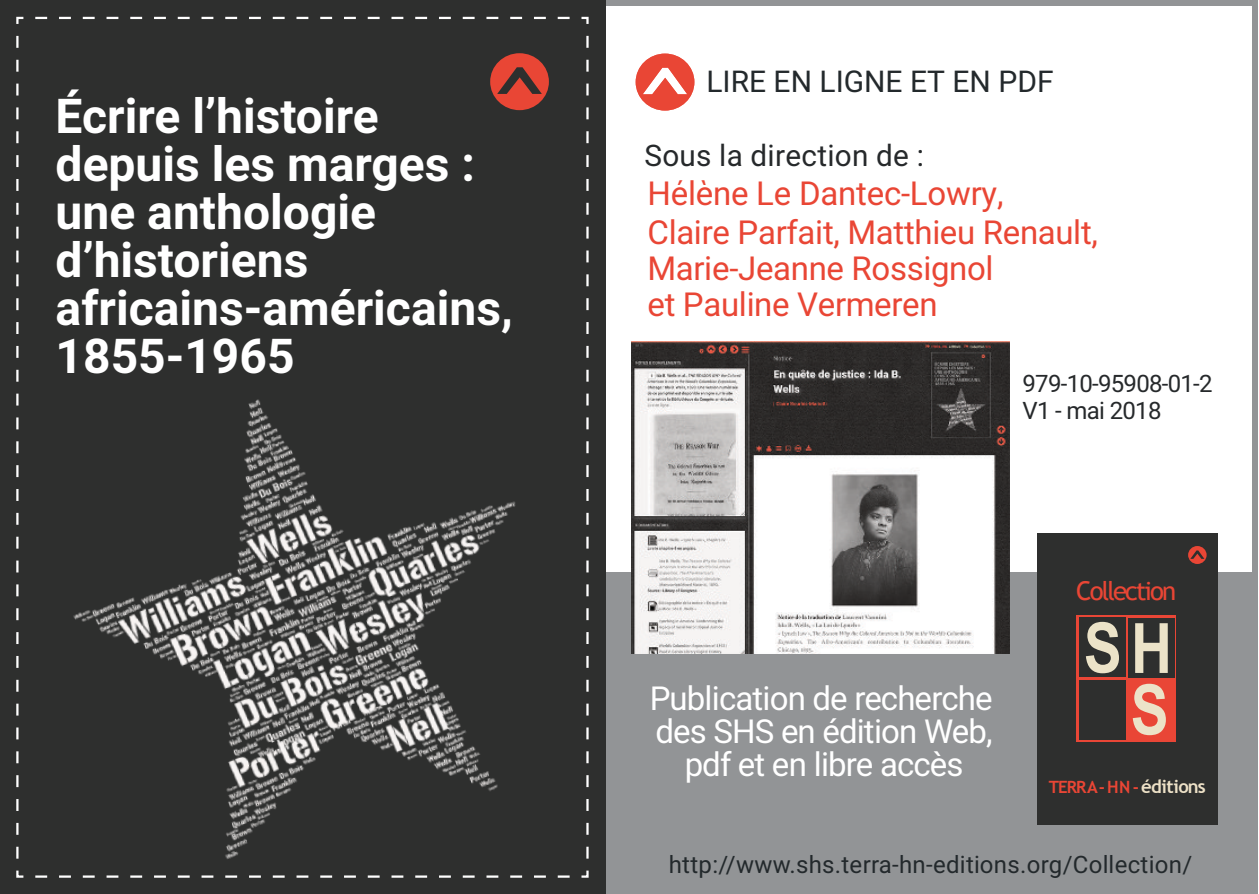
<style>
.page{position:relative;width:1259px;height:894px;background:#fff}
.page>*{position:absolute;margin:0;border:0;box-sizing:border-box;transform-origin:0 0}
.t1{font:700 48px/48px "Roboto";color:#fff}
.t2{font:33px/39px "Roboto";letter-spacing:-.005em;color:#e94635}
.t3{font:33px/33px "Roboto";letter-spacing:-.025em;color:#fff;text-align:center}
.t4{font:30px "Roboto";color:#23292c}
.t5{font:29.7px "Roboto";letter-spacing:.01em;color:#26292b}
.t6{font:25.8px "Trebuchet MS";letter-spacing:-.075em;color:#e94635}
.t7{font:24px "Roboto";letter-spacing:.01em;color:#23292c}
.t8{font:24px/27px "Roboto";letter-spacing:-.03em;color:#26292b}
.t9{font:700 16.8px "Trebuchet MS";letter-spacing:-.055em;color:#e94635}
.s1{font-size:18.6px;color:#ede1c7}
</style>
<div class="page">
<div style="left:606px;top:0;width:651px;height:892px;background:#929496"></div>
<div style="left:601px;top:6px;width:651px;height:565px;background:#fff"></div>
<div style="left:0;top:0;width:606px;height:893px;background:#2e2f2e"></div>
<svg style="left:16px;top:16px;width:8px;height:295px"></svg>
<svg style="left:35px;top:17px;width:36px;height:2px"></svg>
<svg style="left:83px;top:16px;width:506px;height:8px"></svg>
<svg style="left:586px;top:36px;width:3px;height:275px"></svg>
<div style="left:1038px;top:532px;width:180px;height:292px;background:#2e2f2e"></div>
<div style="left:1077px;top:615px;width:99px;height:126px;background:#e94636"></div>
<div style="left:1079px;top:617px;width:46px;height:60px;background:#2e2f2e"></div>
<svg style="left:1086px;top:621px;width:33px;height:52px"></svg>
<svg style="left:1133px;top:683px;width:33px;height:52px"></svg>
<svg style="left:1188px;top:546px;width:18px;height:17px"></svg>
<div style="left:1128px;top:617px;width:46px;height:60px;background:#2e2f2e"></div>
<svg style="left:1135px;top:623px;width:33px;height:49px"></svg>
<div style="left:1079px;top:679px;width:46px;height:60px;background:#2e2f2e"></div>
<svg style="left:490px;top:53px;width:59px;height:57px"></svg>
<svg style="left:636px;top:54px;width:58px;height:56px"></svg>
<img style="left:16px;top:322px;width:573px;height:556px">
<img style="left:632px;top:341px;width:378px;height:312px">
<h1 class="t1" style="left:56px;top:97px;width:459px">Écrire l’histoire depuis les marges : une anthologie d’historiens africains-américains,<br>1855-1965</h1>
<p class="t4" style="left:706px;top:70px;width:349px">LIRE EN LIGNE ET EN PDF</p>
<p class="t5" style="left:644px;top:143px;width:281px">Sous la direction de :</p>
<p class="t2" style="left:647px;top:177px;width:452px">Hélène Le Dantec-Lowry,<br>Claire Parfait, Matthieu Renault,</p>
<p class="t2" style="left:647px;top:253px;width:348px;line-height:36px">Marie-Jeanne Rossignol et Pauline Vermeren</p>
<p class="t8" style="left:1022px;top:372px;width:192px">979-10-95908-01-2<br>V1 - mai 2018</p>
<p class="t3" style="left:650px;top:684px;width:344px">Publication de recherche des SHS en édition Web, pdf et en libre accès</p>
<p class="t6" style="left:1076px;top:581px;width:101px">Collection</p>
<p class="t9" style="left:1049px;top:780px;width:158px">TERRA-HN -<span class="s1">éditions</span></p>
<p class="t7" style="left:669px;top:855px;width:525px">http://www.shs.terra-hn-editions.org/Collection/</p>
</div>
